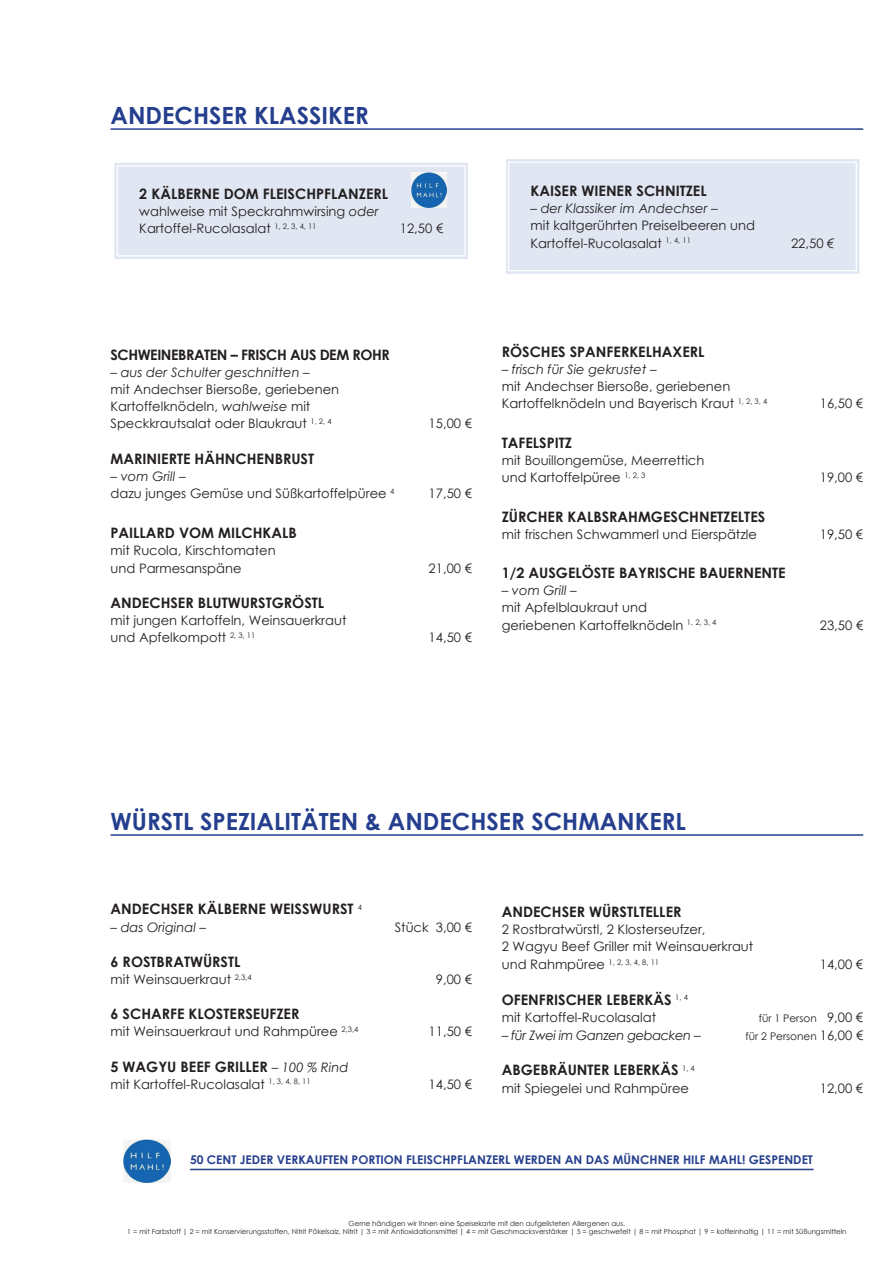
<style>
.page{position:relative;width:893px;height:1263px;background:#fff}
.page>*{position:absolute;margin:0;border:0;box-sizing:border-box;transform-origin:0 0}
.t1{font:700 23.7px "Century Gothic";color:#253f8e}
.t2{font:700 14.4px "Century Gothic";color:#231f20}
.t3{font:700 14.4px "Century Gothic";letter-spacing:-.03em;color:#231f20}
.t4{font:13.05px/17.1px "Century Gothic";color:#231f20}
.t5{font:italic 13.05px "Century Gothic";color:#231f20}
.t6{font:italic 13.05px "Century Gothic";letter-spacing:-.03em;color:#231f20}
.t7{font:700 12px "Century Gothic";color:#253f8e}
.t8{font:10.5px "Century Gothic";color:#231f20}
.t9{font:7.05px/8.6px "Century Gothic";color:#231f20;text-align:center}
.s1{font-style:italic}
.s2{font-weight:400;font-style:italic;font-size:13.05px}
.s3{font-size:13.05px}
</style>
<div class="page">
<div style="left:114px;top:163px;width:354px;height:96px;background:#e1e7f2"></div>
<div style="left:117px;top:165px;width:349px;height:91px;border:1px solid #fff"></div>
<div style="left:506px;top:159px;width:354px;height:115px;background:#e1e7f2"></div>
<div style="left:508px;top:162px;width:349px;height:109px;border:1px solid #fff"></div>
<hr style="left:111px;top:128px;width:752px;height:2px;background:#253f8e">
<hr style="left:111px;top:834px;width:752px;height:2px;background:#253f8e">
<img style="left:123px;top:1140px;width:47px;height:43px">
<img style="left:411px;top:172px;width:35px;height:35px">
<hr style="left:190px;top:1169px;width:624px;height:1px;background:#253f8e">
<h1 class="t1" style="left:111px;top:97px;width:260px">ANDECHSER KLASSIKER</h1>
<p class="t2" style="left:139px;top:183px;width:250px">2 KÄLBERNE DOM FLEISCHPFLANZERL</p>
<p class="t4" style="left:139px;top:203px;width:241px">wahlweise mit Speckrahmwirsing <span class="s1">oder<br></span>Kartoffel-Rucolasalat <sup>1,</sup> <sup>2,</sup> <sup>3,</sup> <sup>4,</sup> <sup>11</sup></p>
<p class="t4" style="left:400px;top:220px;width:45px">12,50 €</p>
<p class="t2" style="left:530px;top:180px;width:178px">KAISER WIENER SCHNITZEL</p>
<p class="t5" style="left:530px;top:199px;width:189px">– der Klassiker im Andechser –</p>
<p class="t4" style="left:530px;top:217px;width:226px">mit kaltgerührten Preiselbeeren und<br>Kartoffel-Rucolasalat <sup>1,</sup> <sup>4,</sup> <sup>11</sup></p>
<p class="t4" style="left:791px;top:234px;width:45px">22,50 <span class="s1">€</span></p>
<p class="t3" style="left:111px;top:344px;width:281px">SCHWEINEBRATEN – FRISCH AUS DEM ROHR</p>
<p class="t5" style="left:111px;top:363px;width:201px">– aus der Schulter geschnitten –</p>
<p class="t4" style="left:111px;top:381px;width:230px">mit Andechser Biersoße, geriebenen<br>Kartoffelknödeln, <span class="s1">wahlweise</span> mit<br>Speckkrautsalat oder Blaukraut <sup>1,</sup> <sup>2,</sup> <sup>4</sup></p>
<p class="t2" style="left:111px;top:448px;width:205px">MARINIERTE HÄHNCHENBRUST</p>
<p class="t4" style="left:111px;top:467px;width:285px"><span class="s1">– vom Grill –<br></span>dazu junges Gemüse und Süßkartoffelpüree <sup>4</sup></p>
<p class="t2" style="left:111px;top:521px;width:188px">PAILLARD VOM MILCHKALB</p>
<p class="t4" style="left:111px;top:541px;width:167px;line-height:18.3px">mit Rucola, Kirschtomaten und Parmesanspäne</p>
<p class="t2" style="left:111px;top:592px;width:215px">ANDECHSER BLUTWURSTGRÖSTL</p>
<p class="t4" style="left:111px;top:612px;width:237px">mit jungen Kartoffeln, Weinsauerkraut und Apfelkompott <sup>2,</sup> <sup>3,</sup> <sup>11</sup></p>
<p class="t4" style="left:429px;top:415px;width:45px">15,00 €</p>
<p class="t4" style="left:429px;top:484px;width:45px">17,50 €</p>
<p class="t4" style="left:429px;top:559px;width:45px">21,00 €</p>
<p class="t4" style="left:429px;top:629px;width:45px">14,50 €</p>
<p class="t2" style="left:502px;top:341px;width:204px">RÖSCHES SPANFERKELHAXERL</p>
<p class="t5" style="left:502px;top:360px;width:156px">– frisch für Sie gekrustet –</p>
<p class="t4" style="left:502px;top:378px;width:267px">mit Andechser Biersoße, geriebenen<br>Kartoffelknödeln und Bayerisch Kraut <sup>1,</sup> <sup>2,</sup> <sup>3,</sup> <sup>4</sup></p>
<p class="t2" style="left:502px;top:432px;width:72px">TAFELSPITZ</p>
<p class="t4" style="left:502px;top:451px;width:204px">mit Bouillongemüse, Meerrettich und Kartoffelpüree <sup>1,</sup> <sup>2,</sup> <sup>3</sup></p>
<p class="t4" style="left:820px;top:395px;width:45px">16,50 €</p>
<p class="t4" style="left:820px;top:468px;width:45px">19,00 €</p>
<p class="t2" style="left:502px;top:505px;width:265px">ZÜRCHER KALBSRAHMGESCHNETZELTES</p>
<p class="t4" style="left:502px;top:525px;width:257px">mit frischen Schwammerl und Eierspätzle</p>
<p class="t4" style="left:820px;top:525px;width:45px">19,50 €</p>
<p class="t2" style="left:502px;top:562px;width:285px">1/2 AUSGELÖSTE BAYRISCHE BAUERNENTE</p>
<p class="t5" style="left:502px;top:581px;width:77px">– vom Grill –</p>
<p class="t4" style="left:502px;top:599px;width:216px">mit Apfelblaukraut und geriebenen Kartoffelknödeln <sup>1,</sup> <sup>2,</sup> <sup>3,</sup> <sup>4</sup></p>
<p class="t4" style="left:820px;top:616px;width:45px">23,50 €</p>
<h1 class="t1" style="left:111px;top:803px;width:577px">WÜRSTL SPEZIALITÄTEN &amp; ANDECHSER SCHMANKERL</h1>
<p class="t2" style="left:111px;top:898px;width:253px">ANDECHSER KÄLBERNE WEISSWURST <sup>4</sup></p>
<p class="t5" style="left:111px;top:918px;width:97px">– das Original –</p>
<p class="t4" style="left:395px;top:918px;width:79px">Stück 3,00 €</p>
<p class="t2" style="left:111px;top:951px;width:131px">6 ROSTBRATWÜRSTL</p>
<p class="t4" style="left:111px;top:970px;width:143px">mit Weinsauerkraut <sup>2,3,4</sup></p>
<p class="t4" style="left:436px;top:970px;width:38px">9,00 €</p>
<p class="t2" style="left:111px;top:1003px;width:190px">6 SCHARFE KLOSTERSEUFZER</p>
<p class="t4" style="left:111px;top:1023px;width:249px">mit Weinsauerkraut und Rahmpüree <sup>2,3,4</sup></p>
<p class="t4" style="left:429px;top:1023px;width:45px">11,50 €</p>
<p class="t2" style="left:111px;top:1055px;width:239px">5 WAGYU BEEF GRILLER <span class="s2">– 100 % Rind</span></p>
<p class="t4" style="left:111px;top:1075px;width:202px">mit Kartoffel-Rucolasalat <sup>1,</sup> <sup>3,</sup> <sup>4,</sup> <sup>8,</sup> <sup>11</sup></p>
<p class="t4" style="left:429px;top:1075px;width:45px">14,50 €</p>
<p class="t2" style="left:502px;top:901px;width:181px">ANDECHSER WÜRSTLTELLER</p>
<p class="t4" style="left:502px;top:920px;width:253px">2 Rostbratwürstl, 2 Klosterseufzer,<br>2 Wagyu Beef Griller mit Weinsauerkraut</p>
<p class="t4" style="left:502px;top:956px;width:159px">und Rahmpüree <sup>1,</sup> <sup>2,</sup> <sup>3,</sup> <sup>4,</sup> <sup>8,</sup> <sup>11</sup></p>
<p class="t4" style="left:820px;top:956px;width:45px">14,00 €</p>
<p class="t2" style="left:502px;top:988px;width:188px">OFENFRISCHER LEBERKÄS <sup>1,</sup> <sup>4</sup></p>
<p class="t4" style="left:502px;top:1008px;width:156px">mit Kartoffel-Rucolasalat</p>
<p class="t8" style="left:759px;top:1011px;width:106px">für 1 Person <span class="s3">9,00 €</span></p>
<p class="t6" style="left:502px;top:1026px;width:200px">– für Zwei im Ganzen gebacken –</p>
<p class="t8" style="left:745px;top:1029px;width:119px">für 2 Personen <span class="s3">16,00 €</span></p>
<p class="t2" style="left:502px;top:1059px;width:195px">ABGEBRÄUNTER LEBERKÄS <sup>1,</sup> <sup>4</sup></p>
<p class="t4" style="left:502px;top:1079px;width:189px">mit Spiegelei und Rahmpüree</p>
<p class="t4" style="left:820px;top:1079px;width:45px">12,00 €</p>
<p class="t7" style="left:190px;top:1151px;width:624px">50 CENT JEDER VERKAUFTEN PORTION FLEISCHPFLANZERL WERDEN AN DAS MÜNCHNER HILF MAHL! GESPENDET</p>
<p class="t9" style="left:127px;top:1219px;width:721px">Gerne händigen wir Ihnen eine Speisekarte mit den aufgelisteten Allergenen aus.<br>1 = mit Farbstoff | 2 = mit Konservierungsstoffen, Nitrit Pökelsalz, Nitrit | 3 = mit Antioxidationsmittel | 4 = mit Geschmacksverstärker | 5 = geschwefelt | 8 = mit Phosphat | 9 = koffeinhaltig | 11 = mit Süßungsmitteln</p>
</div>
